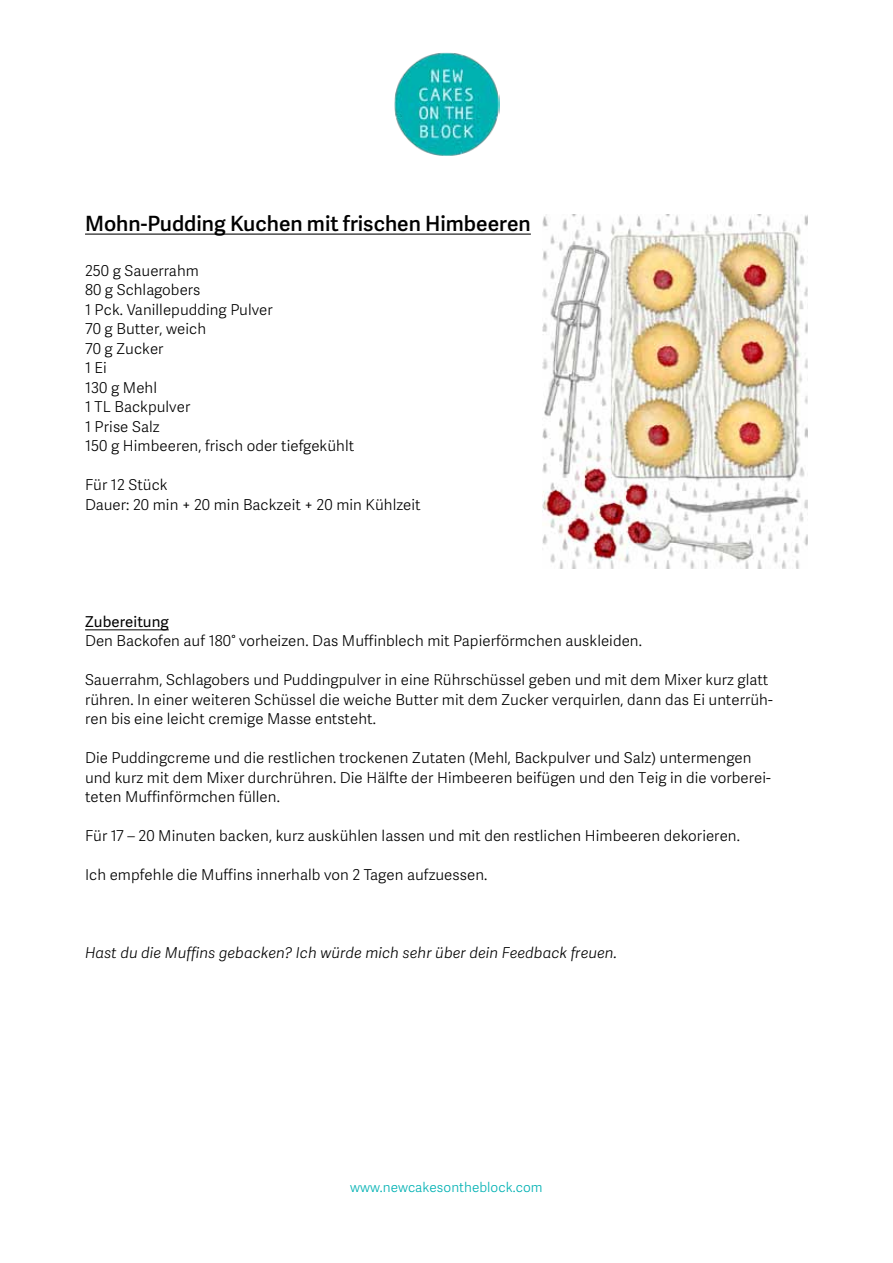
<style>
.page{position:relative;width:893px;height:1263px;background:#fff}
.page>*{position:absolute;margin:0;border:0;box-sizing:border-box;transform-origin:0 0}
.t1{font:600 21px "Adelle Sans W01";color:#000}
.t2{font:300 15px/19.5px "Adelle Sans W01";letter-spacing:.005em;color:#000}
.t3{font:italic 300 15px "Adelle Sans W01";letter-spacing:.005em;color:#000}
.t4{font:15px "Adelle Sans W01";letter-spacing:.005em;color:#000}
.t5{font:300 13.5px "Adelle Sans W01";letter-spacing:.005em;color:#00b1b3}
</style>
<div class="page">
<img style="left:394px;top:52px;width:105px;height:104px">
<hr style="left:85px;top:234px;width:446px;height:1px;background:#000">
<hr style="left:85px;top:629px;width:84px;height:1px;background:#000">
<img style="left:542px;top:215px;width:266px;height:354px">
<h1 class="t1" style="left:85px;top:212px;width:447px">Mohn-Pudding Kuchen mit frischen Himbeeren</h1>
<p class="t2" style="left:85px;top:261px;width:271px">250 g Sauerrahm<br>80 g Schlagobers<br>1 Pck. Vanillepudding Pulver<br>70 g Butter, weich<br>70 g Zucker<br>1 Ei<br>130 g Mehl<br>1 TL Backpulver<br>1 Prise Salz<br>150 g Himbeeren, frisch oder tiefgekühlt</p>
<p class="t2" style="left:85px;top:475px;width:337px">Für 12 Stück<br>Dauer: 20 min + 20 min Backzeit + 20 min Kühlzeit</p>
<p class="t4" style="left:85px;top:613px;width:85px">Zubereitung</p>
<p class="t2" style="left:85px;top:631px;width:558px">Den Backofen auf 180° vorheizen. Das Muffinblech mit Papierförmchen auskleiden.</p>
<p class="t2" style="left:85px;top:670px;width:689px">Sauerrahm, Schlagobers und Puddingpulver in eine Rührschüssel geben und mit dem Mixer kurz glatt rühren. In einer weiteren Schüssel die weiche Butter mit dem Zucker verquirlen, dann das Ei unterrüh&shy;ren bis eine leicht cremige Masse entsteht.</p>
<p class="t2" style="left:85px;top:748px;width:687px">Die Puddingcreme und die restlichen trockenen Zutaten (Mehl, Backpulver und Salz) untermengen und kurz mit dem Mixer durchrühren. Die Hälfte der Himbeeren beifügen und den Teig in die vorberei&shy;teten Muffinförmchen füllen.</p>
<p class="t2" style="left:85px;top:826px;width:656px">Für 17 – 20 Minuten backen, kurz auskühlen lassen und mit den restlichen Himbeeren dekorieren.</p>
<p class="t2" style="left:85px;top:865px;width:404px">Ich empfehle die Muffins innerhalb von 2 Tagen aufzuessen.</p>
<p class="t3" style="left:85px;top:945px;width:533px">Hast du die Muffins gebacken? Ich würde mich sehr über dein Feedback freuen.</p>
<p class="t5" style="left:350px;top:1180px;width:194px">www.newcakesontheblock.com</p>
</div>
